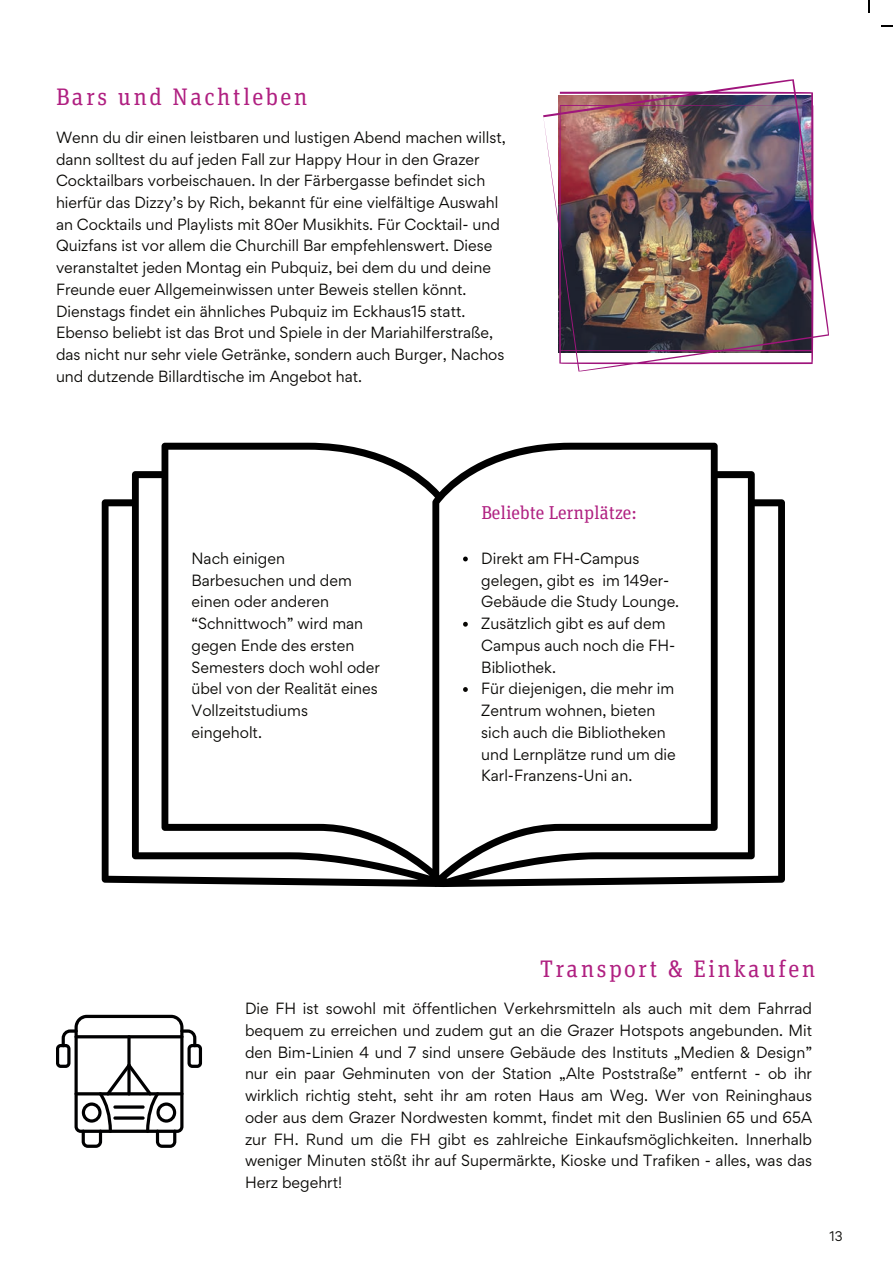
<style>
.page{position:relative;width:893px;height:1263px;background:#fff}
.page>*{position:absolute;margin:0;border:0;box-sizing:border-box;transform-origin:0 0}
.t1{font:23.85px "Unit Slab OT";letter-spacing:.1em;color:#b02081}
.t2{font:18.6px "Unit Slab OT";color:#b02081}
.t3{font:14.55px/21.8px "Gordita";color:#080704}
.t4{font:12.45px "Gordita";color:#080704}
</style>
<div class="page">
<svg style="left:102px;top:443px;width:683px;height:444px"></svg>
<svg style="left:56px;top:1015px;width:146px;height:133px"></svg>
<img style="left:543px;top:79px;width:286px;height:293px">
<svg style="left:463px;top:557px;width:5px;height:4px"></svg>
<svg style="left:463px;top:622px;width:5px;height:5px"></svg>
<svg style="left:463px;top:687px;width:5px;height:5px"></svg>
<svg style="left:869px;top:0;width:1px;height:12px"></svg>
<h1 class="t1" style="left:56px;top:82px;width:253px">Bars und Nachtleben</h1>
<p class="t3" style="left:56px;top:126px;width:451px">Wenn du dir einen leistbaren und lustigen Abend machen willst, dann solltest du auf jeden Fall zur Happy Hour in den Grazer Cocktailbars vorbeischauen. In der Färbergasse befindet sich hierfür das Dizzy’s by Rich, bekannt für eine vielfältige Auswahl an Cocktails und Playlists mit 80er Musikhits. Für Cocktail- und Quizfans ist vor allem die Churchill Bar empfehlenswert. Diese veranstaltet jeden Montag ein Pubquiz, bei dem du und deine Freunde euer Allgemeinwissen unter Beweis stellen könnt.<br>Dienstags findet ein ähnliches Pubquiz im Eckhaus15 statt.<br>Ebenso beliebt ist das Brot und Spiele in der Mariahilferstraße, das nicht nur sehr viele Getränke, sondern auch Burger, Nachos und dutzende Billardtische im Angebot hat.</p>
<p class="t2" style="left:481px;top:501px;width:157px">Beliebte Lernplätze:</p>
<p class="t3" style="left:191px;top:547px;width:190px">Nach einigen<br>Barbesuchen und dem einen oder anderen “Schnittwoch” wird man gegen Ende des ersten<br>Semesters doch wohl oder übel von der Realität eines<br>Vollzeitstudiums eingeholt.</p>
<p class="t3" style="left:481px;top:547px;width:199px">Direkt am FH-Campus gelegen, gibt es im 149er-<br>Gebäude die Study Lounge.<br>Zusätzlich gibt es auf dem<br>Campus auch noch die FH-<br>Bibliothek.<br>Für diejenigen, die mehr im<br>Zentrum wohnen, bieten sich auch die Bibliotheken und Lernplätze rund um die<br>Karl-Franzens-Uni an.</p>
<h1 class="t1" style="left:540px;top:953px;width:277px">Transport &amp; Einkaufen</h1>
<p class="t3" style="left:245px;top:997px;width:568px;text-align:justify">Die FH ist sowohl mit öffentlichen Verkehrsmitteln als auch mit dem Fahrrad bequem zu erreichen und zudem gut an die Grazer Hotspots angebunden. Mit den Bim-Linien 4 und 7 sind unsere Gebäude des Instituts „Medien &amp; Design” nur ein paar Gehminuten von der Station „Alte Poststraße” entfernt - ob ihr wirklich richtig steht, seht ihr am roten Haus am Weg. Wer von Reininghaus oder aus dem Grazer Nordwesten kommt, findet mit den Buslinien 65 und 65A zur FH. Rund um die FH gibt es zahlreiche Einkaufsmöglichkeiten. Innerhalb weniger Minuten stößt ihr auf Supermärkte, Kioske und Trafiken - alles, was das Herz begehrt!</p>
<p class="t4" style="left:829px;top:1227px;width:15px">13</p>
</div>
